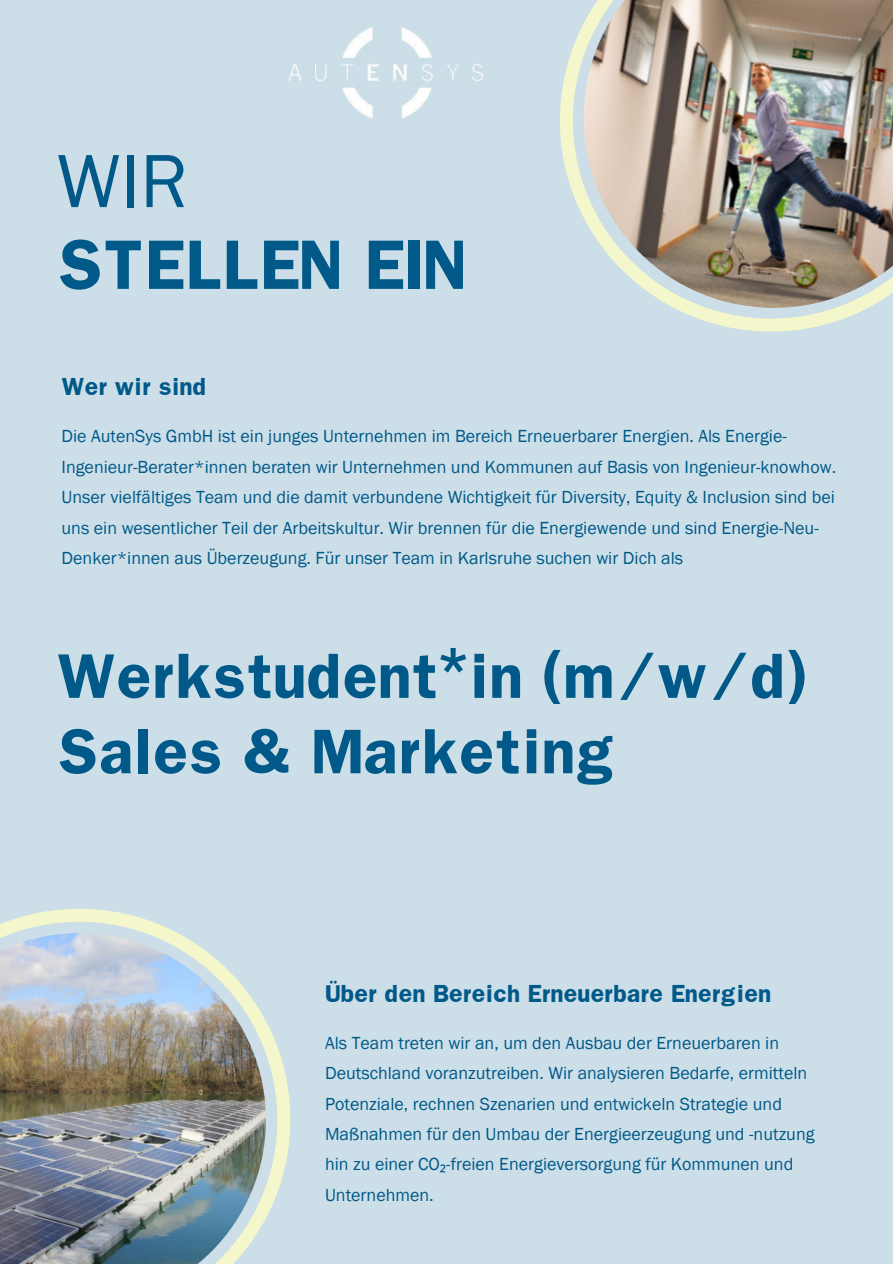
<style>
.page{position:relative;width:893px;height:1264px;background:#fff}
.page>*{position:absolute;margin:0;border:0;box-sizing:border-box;transform-origin:0 0}
.t1{font:78px "Franklin Gothic";color:#005989}
.t2{font:700 60px "Franklin";color:#005989}
.t3{font:700 54px/75.3px "Franklin";color:#005989}
.t4{font:700 21px "Franklin";color:#005989}
.t5{font:18px/30.3px "Franklin Gothic";color:#005989}
.s1{font-family:"Noto Sans"}
</style>
<div class="page">
<div style="left:0;top:0;width:892px;height:1263px;background:#ccdee7"></div>
<img style="left:560px;top:0;width:332px;height:331px">
<img style="left:0;top:909px;width:290px;height:354px">
<img style="left:288px;top:27px;width:194px;height:91px">
<h1 class="t1" style="left:57px;top:133px;width:133px">WIR</h1>
<h2 class="t2" style="left:57px;top:223px;width:410px">STELLEN EIN</h2>
<p class="t4" style="left:62px;top:372px;width:146px">Wer wir sind</p>
<p class="t5" style="left:62px;top:421px;width:776px">Die AutenSys GmbH ist ein junges Unternehmen im Bereich Erneuerbarer Energien. Als Energie-Ingenieur-Berater*innen beraten wir Unternehmen und Kommunen auf Basis von Ingenieur-knowhow.<br>Unser vielfältiges Team und die damit verbundene Wichtigkeit für Diversity, Equity &amp; Inclusion sind bei uns ein wesentlicher Teil der Arbeitskultur. Wir brennen für die Energiewende und sind Energie-Neu-Denker*innen aus Überzeugung. Für unser Team in Karlsruhe suchen wir Dich als</p>
<h3 class="t3" style="left:57px;top:637px;width:752px">Werkstudent*in (m/w/d)<br>Sales &amp; Marketing</h3>
<p class="t4" style="left:325px;top:979px;width:447px">Über den Bereich Erneuerbare Energien</p>
<p class="t5" style="left:325px;top:1028px;width:491px">Als Team treten wir an, um den Ausbau der Erneuerbaren in Deutschland voranzutreiben. Wir analysieren Bedarfe, ermitteln Potenziale, rechnen Szenarien und entwickeln Strategie und Maßnahmen für den Umbau der Energieerzeugung und -nutzung hin zu einer CO<span class="s1">₂</span>-freien Energieversorgung für Kommunen und Unternehmen.</p>
</div>
